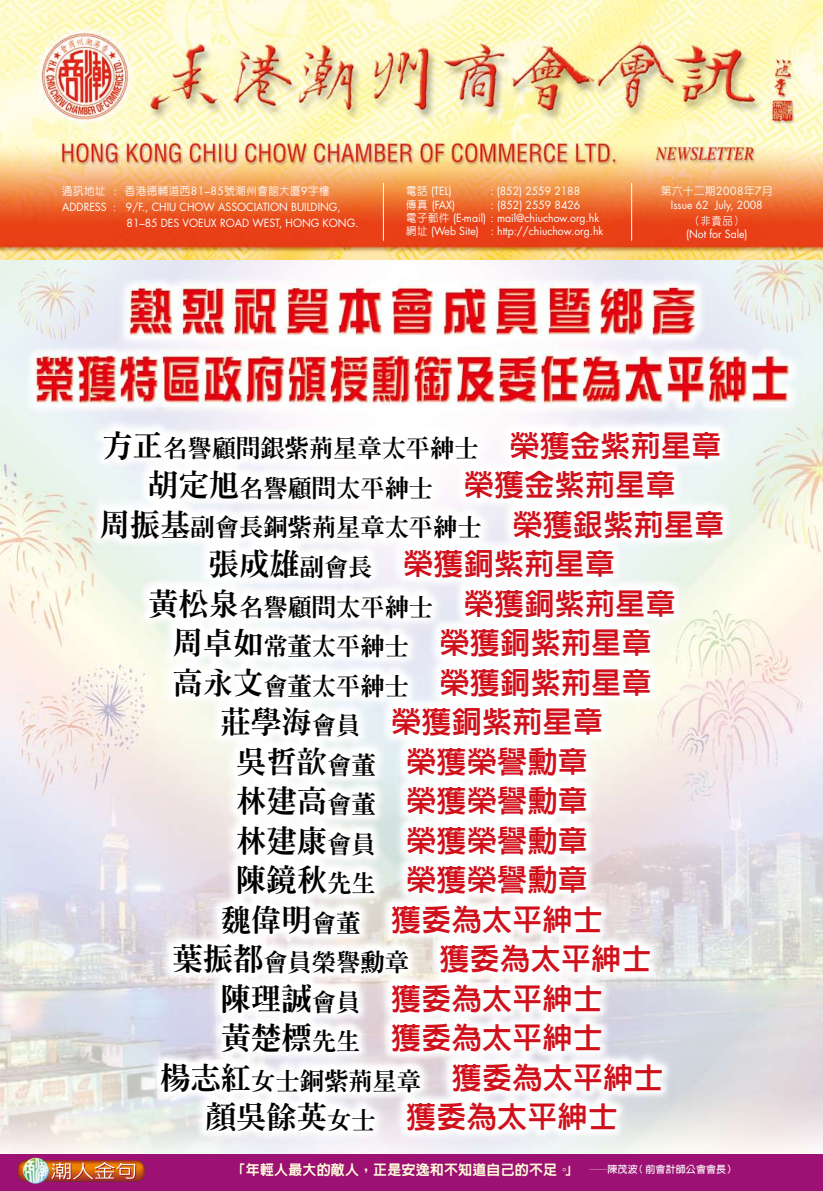
<style>
.page{position:relative;width:823px;height:1191px;background:#fff}
.page>*{position:absolute;margin:0;border:0;box-sizing:border-box;transform-origin:0 0}
.t1{font:800 30px/39.5px "AR Hei B5";letter-spacing:.01em;color:#d0111b;text-align:center}
.t2{font:800 24px/39.5px "AR Ming B5";letter-spacing:.01em;color:#000;text-align:center}
.t3{font:800 14px "AR Hei B5";letter-spacing:.01em;color:#fffcdb}
.t4{font:11px/13.2px "Futura Std";color:#fff;scale:.95 1}
.t5{font:500 11px "AR Yuan B5 HK";letter-spacing:.05em;color:#fff;scale:.95 1}
.s1{font-family:"Futura Std";font-weight:400}
.s2{font-family:"AR Yuan B5 HK";font-weight:500}
.s3{font-size:30px}
.s4{font-family:"AR Hei B5";font-size:30px;color:#d0111b}
.s5{font-family:"AR Ming B5";color:#000}
.s6{font-family:"AR Ming B5";font-size:24px;color:#000}
.s7{font-family:"AR Hei B5 HK";font-weight:700;font-size:10px;color:#fff}
</style>
<div class="page">
<img style="left:0;top:0;width:822px;height:261px">
<hr style="left:382px;top:183px;width:1px;height:58px;background:#fff">
<hr style="left:630px;top:183px;width:1px;height:58px;background:#fff">
<img style="left:0;top:261px;width:822px;height:893px">
<div style="left:0;top:1154px;width:822px;height:37px;background:#9c1173"></div>
<div style="left:18px;top:1160px;width:127px;height:21px;background:#9a2928;border-radius:8px"></div>
<svg style="left:18px;top:1160px;width:126px;height:20px"></svg>
<img style="left:23px;top:1157px;width:26px;height:26px;border-radius:50%">
<p class="t5" style="left:62px;top:186px;width:283px">通訊地址 <span class="s1">:</span> 香港德輔道西<span class="s1">81–85</span>號潮州會館大廈<span class="s1">9</span>字樓</p>
<p class="t4" style="left:126px;top:199px;width:245px;line-height:16px;text-indent:-64px">ADDRESS : 9/F., CHIU CHOW ASSOCIATION BUILDING,<br>81–85 DES VOEUX ROAD WEST, HONG KONG.</p>
<p class="t4" style="left:406px;top:185px;width:49px"><span class="s2">電話</span> (TEL)</p>
<p class="t4" style="left:490px;top:185px;width:96px">: (852) 2559 2188</p>
<p class="t4" style="left:406px;top:198px;width:53px"><span class="s2">傳真</span> (FAX)</p>
<p class="t4" style="left:406px;top:198px;width:209px;text-indent:84px">: (852) 2559 8426<br><span class="s2">電子郵件</span> (E-mail) : mail@chiuchow.org.hk<span class="s2">網址</span> (Web Site) : http://chiuchow.org.hk</p>
<p class="t5" style="left:660px;top:186px;width:118px">第六十二期<span class="s1">2008</span>年<span class="s1">7</span>月</p>
<p class="t4" style="left:670px;top:198px;width:98px">Issue 62 July, 2008</p>
<p class="t5" style="left:689px;top:215px;width:59px">（非賣品）</p>
<p class="t4" style="left:685px;top:227px;width:66px">(Not for Sale)</p>
<h2 class="t2" style="left:100px;top:428px;width:625px"><span class="s3">方正</span>名譽顧問銀紫荊星章太平紳士 <span class="s4">榮獲金紫荊星章</span><span class="s3">胡定旭</span>名譽顧問太平紳士 <span class="s4">榮獲金紫荊星章<br></span><span class="s3">周振基</span>副會長銅紫荊星章太平紳士<span class="s4">　榮獲銀紫荊星章</span></h2>
<h1 class="t1" style="left:209px;top:544px;width:407px"><span class="s5">張成雄</span><span class="s6">副會長</span> 榮獲銅紫荊星章</h1>
<h2 class="t2" style="left:148px;top:586px;width:528px"><span class="s3">黃松泉</span>名譽顧問太平紳士 <span class="s4">榮獲銅紫荊星章</span></h2>
<h1 class="t1" style="left:173px;top:623px;width:480px"><span class="s5">周卓如</span><span class="s6">常董太平紳士</span> 榮獲銅紫荊星章<span class="s5">高永文</span><span class="s6">會董太平紳士</span> 榮獲銅紫荊星章<span class="s5">莊學海</span><span class="s6">會員</span> 榮獲銅紫荊星章<br><span class="s5">吳哲歆</span><span class="s6">會董</span> 榮獲榮譽勳章<br><span class="s5">林建高</span><span class="s6">會董</span> 榮獲榮譽勳章<br><span class="s5">林建康</span><span class="s6">會員</span> 榮獲榮譽勳章<br><span class="s5">陳鏡秋</span><span class="s6">先生</span> 榮獲榮譽勳章<br><span class="s5">魏偉明</span><span class="s6">會董</span> 獲委為太平紳士<br><span class="s5">葉振都</span><span class="s6">會員榮譽勳章</span> 獲委為太平紳士<span class="s5">陳理誠</span><span class="s6">會員</span> 獲委為太平紳士<br><span class="s5">黃楚標</span><span class="s6">先生</span> 獲委為太平紳士</h1>
<h2 class="t2" style="left:160px;top:1060px;width:504px"><span class="s3">楊志紅</span>女士銅紫荊星章 <span class="s4">獲委為太平紳士</span></h2>
<h1 class="t1" style="left:206px;top:1097px;width:413px"><span class="s5">顏吳餘英</span><span class="s6">女士</span> 獲委為太平紳士</h1>
<p class="t3" style="left:231px;top:1162px;width:505px">「年輕人最大的敵人，正是安逸和不知道自己的不足。」 <span class="s7">——陳茂波( 前會計師公會會長）</span></p>
</div>
